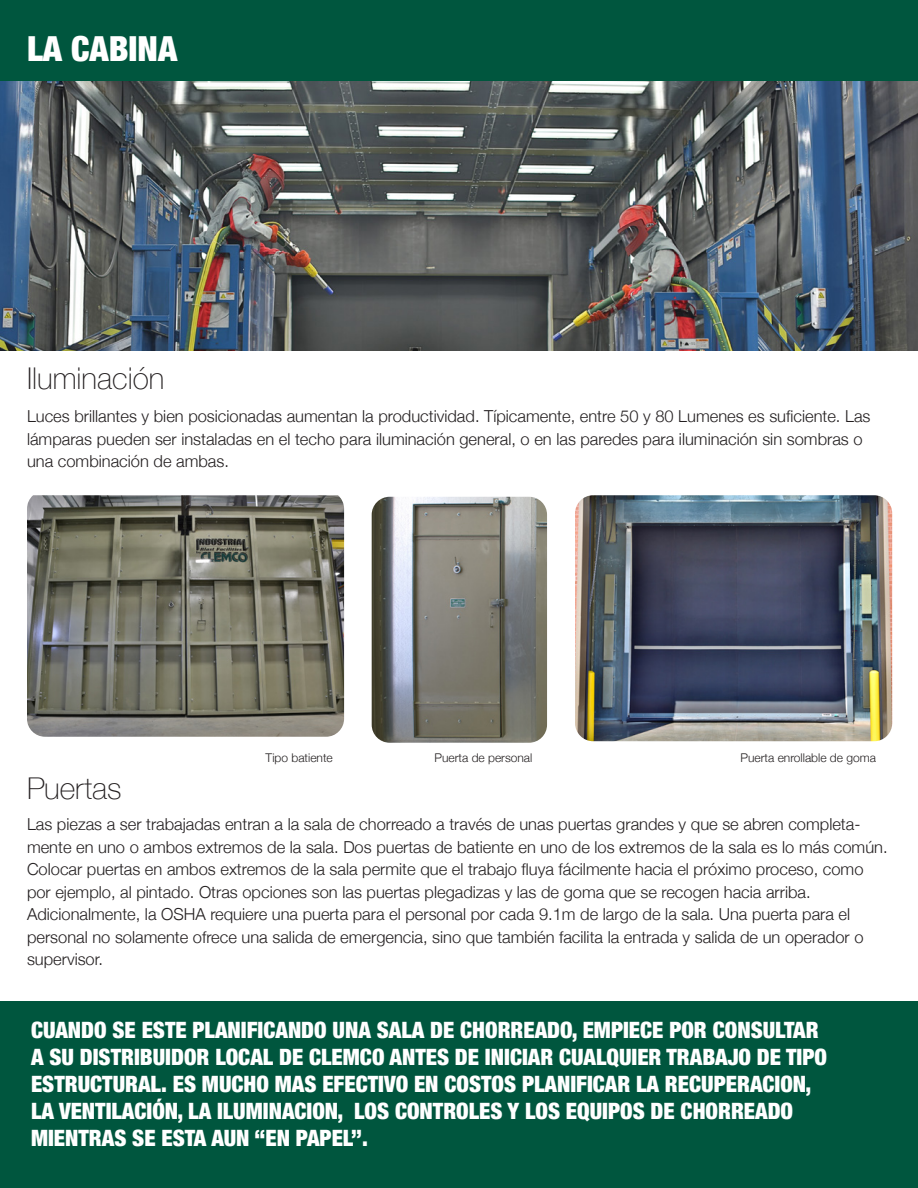
<style>
.page{position:relative;width:918px;height:1188px;background:#fff}
.page>*{position:absolute;margin:0;border:0;box-sizing:border-box;transform-origin:0 0}
.t1{font:900 condensed 34.5px "Helvetica Neue";color:#fff}
.t2{font:100 30px "Helvetica Neue";color:#231f20}
.t3{font:900 condensed 22.5px/27px "Helvetica Neue";color:#fff}
.t4{font:300 16.5px/22.5px "Helvetica Neue";color:#231f20}
.t5{font:300 12px "Helvetica Neue";color:#231f20}
</style>
<div class="page">
<img style="left:0;top:81px;width:918px;height:269px">
<img style="left:27px;top:495px;width:317px;height:242px">
<img style="left:575px;top:495px;width:317px;height:246px">
<img style="left:372px;top:497px;width:175px;height:246px">
<div style="left:0;top:0;width:918px;height:81px;background:#00563e"></div>
<div style="left:0;top:1001px;width:918px;height:187px;background:#00563e"></div>
<h1 class="t1" style="left:27px;top:20px;width:152px">LA CABINA</h1>
<h2 class="t2" style="left:27px;top:356px;width:139px">Iluminación</h2>
<p class="t4" style="left:27px;top:404px;width:845px">Luces brillantes y bien posicionadas aumentan la productividad. Típicamente, entre 50 y 80 Lumenes es suficiente. Las lámparas pueden ser instaladas en el techo para iluminación general, o en las paredes para iluminación sin sombras o una combinación de ambas.</p>
<p class="t5" style="left:265px;top:748px;width:69px">Tipo batiente</p>
<p class="t5" style="left:435px;top:748px;width:99px">Puerta de personal</p>
<p class="t5" style="left:741px;top:748px;width:137px">Puerta enrollable de goma</p>
<h2 class="t2" style="left:27px;top:765px;width:96px">Puertas</h2>
<p class="t4" style="left:27px;top:812px;width:862px">Las piezas a ser trabajadas entran a la sala de chorreado a través de unas puertas grandes y que se abren completa&shy;mente en uno o ambos extremos de la sala. Dos puertas de batiente en uno de los extremos de la sala es lo más común.<br>Colocar puertas en ambos extremos de la sala permite que el trabajo fluya fácilmente hacia el próximo proceso, como por ejemplo, al pintado. Otras opciones son las puertas plegadizas y las de goma que se recogen hacia arriba.<br>Adicionalmente, la OSHA requiere una puerta para el personal por cada 9.1m de largo de la sala. Una puerta para el personal no solamente ofrece una salida de emergencia, sino que también facilita la entrada y salida de un operador o supervisor.</p>
<p class="t3" style="left:31px;top:1015px;width:797px">CUANDO SE ESTE PLANIFICANDO UNA SALA DE CHORREADO, EMPIECE POR CONSULTAR A SU DISTRIBUIDOR LOCAL DE CLEMCO ANTES DE INICIAR CUALQUIER TRABAJO DE TIPO ESTRUCTURAL. ES MUCHO MAS EFECTIVO EN COSTOS PLANIFICAR LA RECUPERACION, LA VENTILACIÓN, LA ILUMINACION, LOS CONTROLES Y LOS EQUIPOS DE CHORREADO MIENTRAS SE ESTA AUN “EN PAPEL”.</p>
</div>
